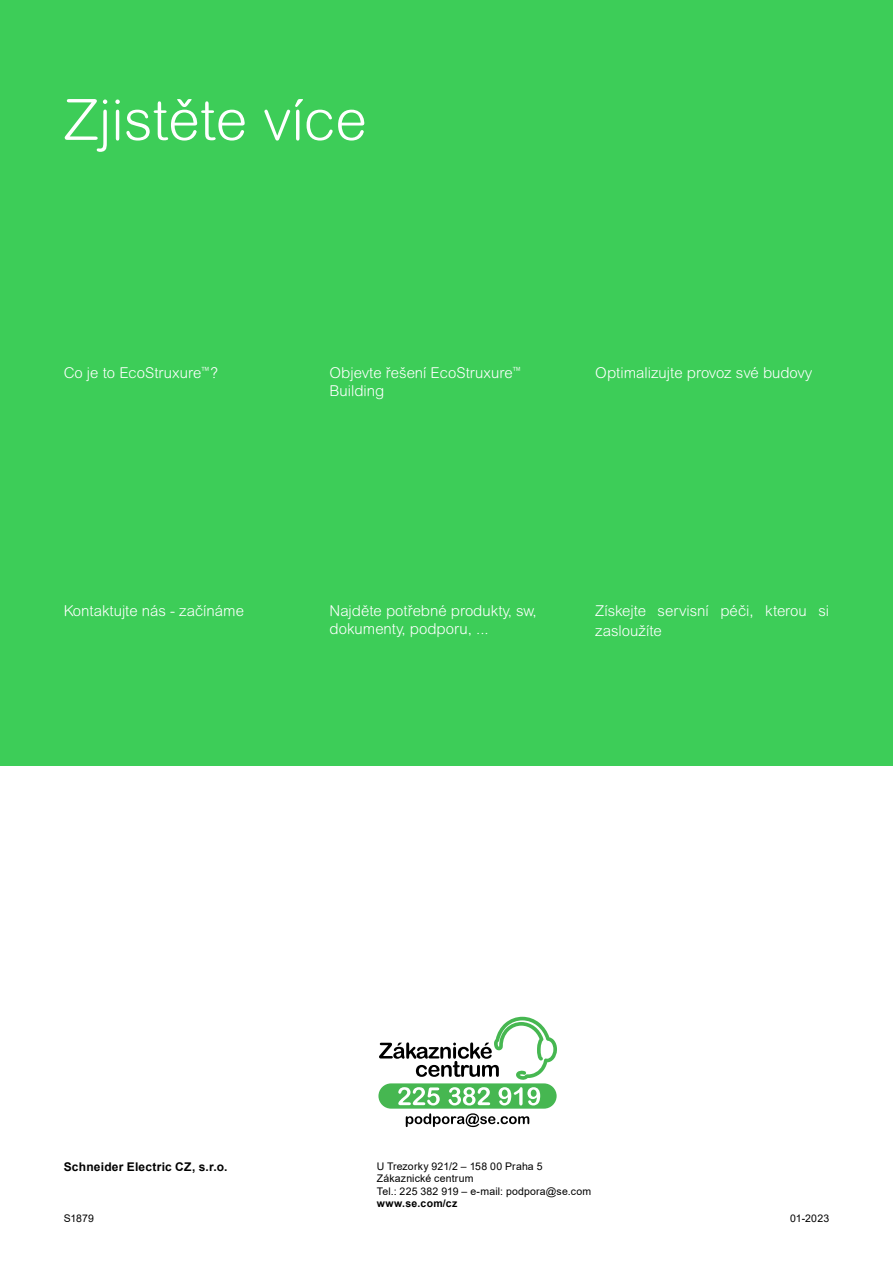
<style>
.page{position:relative;width:893px;height:1263px;background:#fff}
.page>*{position:absolute;margin:0;border:0;box-sizing:border-box;transform-origin:0 0}
.Subhead_Style_1{font:300 57px "Arial Rounded MT Pro";color:#fff}
.Subhead_Style_1-2{font:300 15px/18px "Arial Rounded MT Pro";color:#fff}
.CZ_text{font:300 15px/19.5px "Arial MT Pro";letter-spacing:-.005em;color:#fff}
.t1{font:700 12px "Arial";letter-spacing:.02em;color:#000}
.t2{font:10.5px "Arial";letter-spacing:.015em;color:#000}
.t3{font:700 10.5px "Arial";letter-spacing:.025em;color:#000}
</style>
<div class="page">
<div style="left:0;top:0;width:893px;height:765px;background:#3dcd58"></div>
<svg style="left:378px;top:1017px;width:179px;height:110px"></svg>
<p class="Subhead_Style_1" style="left:64px;top:87px;width:305px">Zjistěte více</p>
<p class="Subhead_Style_1-2" style="left:64px;top:364px;width:156px">Co je to EcoStruxure<sup>™</sup>?</p>
<p class="Subhead_Style_1-2" style="left:64px;top:603px;width:182px">Kontaktujte nás - začínáme</p>
<p class="Subhead_Style_1-2" style="left:330px;top:364px;width:194px">Objevte řešení EcoStruxure<sup>™<br></sup>Building</p>
<p class="Subhead_Style_1-2" style="left:595px;top:364px;width:219px">Optimalizujte provoz své budovy</p>
<p class="Subhead_Style_1-2" style="left:330px;top:603px;width:209px">Najděte potřebné produkty, sw, dokumenty, podporu, ...</p>
<p class="CZ_text" style="left:595px;top:601px;width:235px">Získejte servisní péči, kterou si zasloužíte</p>
<p class="t1" style="left:64px;top:1158px;width:165px">Schneider Electric CZ, s.r.o.</p>
<p class="t2" style="left:377px;top:1158px;width:167px">U Trezorky 921/2 – 158 00 Praha 5</p>
<p class="t2" style="left:377px;top:1171px;width:98px">Zákaznické centrum</p>
<p class="t2" style="left:377px;top:1184px;width:216px">Tel.: 225 382 919 – e-mail: podpora@se.com</p>
<p class="t3" style="left:377px;top:1196px;width:82px">www.se.com/cz</p>
<p class="t2" style="left:64px;top:1211px;width:32px">S1879</p>
<p class="t2" style="left:790px;top:1211px;width:41px">01-2023</p>
</div>
